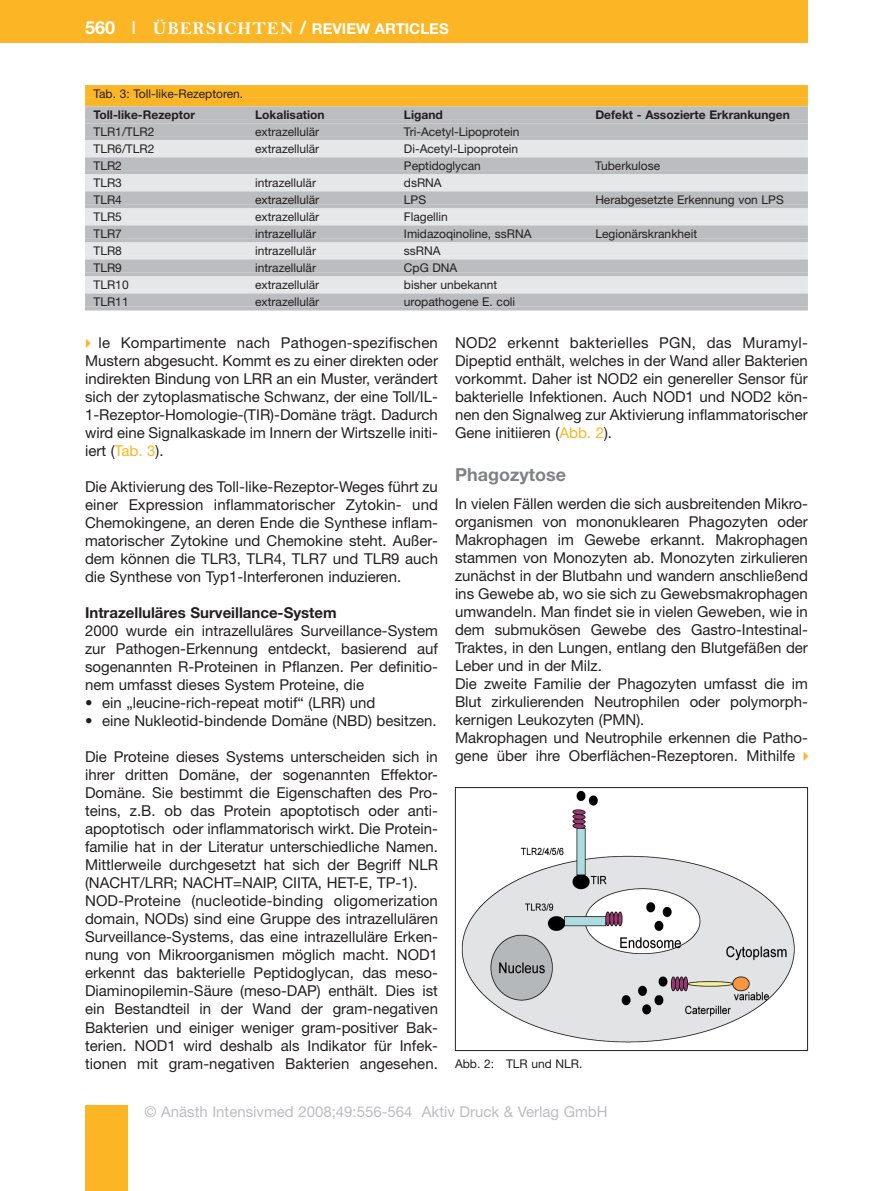
<style>
.page{position:relative;width:893px;height:1191px;background:#fff}
.page>*{position:absolute;margin:0;border:0;box-sizing:border-box;transform-origin:0 0}
.t1{font:700 18px "Helvetica Neue";color:#808285}
.t2{font:15px/18px "Helvetica Neue";color:#231f20;text-align:justify}
.t3{font:15px "Helvetica Neue";color:#bcbdc0}
.t4{font:700 15px "Helvetica Neue";color:#231f20}
.t5{font:700 15px "Helvetica Neue";color:#fff}
.t6{font:12px "Helvetica Neue";color:#231f20}
.t7{font:700 12px "Helvetica Neue";color:#231f20}
.s1{font-size:18px}
.s2{font-weight:400;font-size:18px}
.s3{font-family:"Bell MT Bold";font-weight:400;font-size:18px}
.s4{color:#fcb525}
</style>
<div class="page">
<div style="left:0;top:0;width:808px;height:43px;background:#fcb525"></div>
<div style="left:85px;top:1106px;width:43px;height:85px;background:#fcb525"></div>
<div style="left:85px;top:85px;width:723px;height:13px;background:#fcb525"></div>
<div style="left:85px;top:98px;width:723px;height:8px;background:#fcb525"></div>
<div style="left:85px;top:106px;width:723px;height:13px;background:#bcbdc0"></div>
<hr style="left:85px;top:119px;width:723px;height:4px;background:#bcbdc0">
<div style="left:85px;top:123px;width:723px;height:13px;background:#bcbdc0"></div>
<hr style="left:85px;top:136px;width:723px;height:4px;background:#bcbdc0">
<div style="left:85px;top:140px;width:723px;height:13px;background:#e6e7e9"></div>
<hr style="left:85px;top:153px;width:723px;height:4px;background:#e6e7e9">
<div style="left:85px;top:157px;width:723px;height:13px;background:#bcbdc0"></div>
<hr style="left:85px;top:170px;width:723px;height:4px;background:#bcbdc0">
<div style="left:85px;top:174px;width:723px;height:13px;background:#e6e7e9"></div>
<hr style="left:85px;top:187px;width:723px;height:4px;background:#e6e7e9">
<div style="left:85px;top:191px;width:723px;height:13px;background:#bcbdc0"></div>
<hr style="left:85px;top:204px;width:723px;height:4px;background:#bcbdc0">
<div style="left:85px;top:208px;width:723px;height:13px;background:#e6e7e9"></div>
<hr style="left:85px;top:221px;width:723px;height:4px;background:#e6e7e9">
<div style="left:85px;top:225px;width:723px;height:13px;background:#bcbdc0"></div>
<hr style="left:85px;top:238px;width:723px;height:4px;background:#bcbdc0">
<div style="left:85px;top:242px;width:723px;height:13px;background:#e6e7e9"></div>
<hr style="left:85px;top:255px;width:723px;height:4px;background:#e6e7e9">
<div style="left:85px;top:259px;width:723px;height:13px;background:#bcbdc0"></div>
<hr style="left:85px;top:272px;width:723px;height:4px;background:#bcbdc0">
<div style="left:85px;top:276px;width:723px;height:13px;background:#e6e7e9"></div>
<hr style="left:85px;top:289px;width:723px;height:4px;background:#e6e7e9">
<div style="left:85px;top:293px;width:723px;height:13px;background:#bcbdc0"></div>
<hr style="left:85px;top:306px;width:723px;height:4px;background:#bcbdc0">
<img style="left:461px;top:791px;width:334px;height:252px">
<div style="left:455px;top:787px;width:353px;height:264px;border:1px solid #231f20"></div>
<p class="t5" style="left:85px;top:23px;width:365px"><span class="s1">560</span> <span class="s2">I</span> <span class="s3">ÜBERSICHTEN</span> <span class="s1">/</span> REVIEW ARTICLES</p>
<p class="t6" style="left:94px;top:89px;width:151px">Tab. 3: Toll-like-Rezeptoren.</p>
<p class="t7" style="left:94px;top:110px;width:103px">Toll-like-Rezeptor</p>
<p class="t7" style="left:255px;top:110px;width:71px">Lokalisation</p>
<p class="t7" style="left:404px;top:110px;width:40px">Ligand</p>
<p class="t7" style="left:595px;top:110px;width:196px">Defekt - Assozierte Erkrankungen</p>
<p class="t6" style="left:94px;top:127px;width:62px">TLR1/TLR2</p>
<p class="t6" style="left:255px;top:127px;width:66px">extrazellulär</p>
<p class="t6" style="left:404px;top:127px;width:117px">Tri-Acetyl-Lipoprotein</p>
<p class="t6" style="left:94px;top:145px;width:62px">TLR6/TLR2</p>
<p class="t6" style="left:255px;top:145px;width:66px">extrazellulär</p>
<p class="t6" style="left:404px;top:145px;width:116px">Di-Acetyl-Lipoprotein</p>
<p class="t6" style="left:94px;top:162px;width:30px">TLR2</p>
<p class="t6" style="left:404px;top:162px;width:78px">Peptidoglycan</p>
<p class="t6" style="left:595px;top:162px;width:66px">Tuberkulose</p>
<p class="t6" style="left:94px;top:179px;width:30px">TLR3</p>
<p class="t6" style="left:255px;top:179px;width:62px">intrazellulär</p>
<p class="t6" style="left:404px;top:179px;width:39px">dsRNA</p>
<p class="t6" style="left:94px;top:196px;width:30px">TLR4</p>
<p class="t6" style="left:255px;top:196px;width:66px">extrazellulär</p>
<p class="t6" style="left:404px;top:196px;width:24px">LPS</p>
<p class="t6" style="left:595px;top:196px;width:190px">Herabgesetzte Erkennung von LPS</p>
<p class="t6" style="left:94px;top:213px;width:30px">TLR5</p>
<p class="t6" style="left:255px;top:213px;width:66px">extrazellulär</p>
<p class="t6" style="left:404px;top:213px;width:45px">Flagellin</p>
<p class="t6" style="left:94px;top:230px;width:30px">TLR7</p>
<p class="t6" style="left:255px;top:230px;width:62px">intrazellulär</p>
<p class="t6" style="left:404px;top:230px;width:129px">Imidazoqinoline, ssRNA</p>
<p class="t6" style="left:595px;top:230px;width:103px">Legionärskrankheit</p>
<p class="t6" style="left:94px;top:247px;width:30px">TLR8</p>
<p class="t6" style="left:255px;top:247px;width:62px">intrazellulär</p>
<p class="t6" style="left:404px;top:247px;width:38px">ssRNA</p>
<p class="t6" style="left:94px;top:264px;width:30px">TLR9</p>
<p class="t6" style="left:255px;top:264px;width:62px">intrazellulär</p>
<p class="t6" style="left:404px;top:264px;width:55px">CpG DNA</p>
<p class="t6" style="left:94px;top:281px;width:37px">TLR10</p>
<p class="t6" style="left:255px;top:281px;width:66px">extrazellulär</p>
<p class="t6" style="left:404px;top:281px;width:95px">bisher unbekannt</p>
<p class="t6" style="left:94px;top:298px;width:37px">TLR11</p>
<p class="t6" style="left:255px;top:298px;width:66px">extrazellulär</p>
<p class="t6" style="left:404px;top:298px;width:113px">uropathogene E. coli</p>
<p class="t2" style="left:85px;top:335px;width:354px;text-indent:14px">le Kompartimente nach Pathogen-spezifischen Mus tern abgesucht. Kommt es zu einer direkten oder indirekten Bindung von LRR an ein Muster, verändert sich der zytoplasmatische Schwanz, der eine Toll/IL-1-Rezeptor-Homologie-(TIR)-Domäne trägt. Dadurch wird eine Signalkaskade im Innern der Wirts zelle initi&shy;iert (<span class="s4">Tab. 3</span>).</p>
<p class="t2" style="left:85px;top:479px;width:354px">Die Aktivierung des Toll-like-Rezeptor-Weges führt zu einer Expression inflammatorischer Zytokin- und Chemokingene, an deren Ende die Synthese inflam&shy;matorischer Zytokine und Chemokine steht. Außer - dem können die TLR3, TLR4, TLR7 und TLR9 auch die Synthese von Typ1-Interferonen induzieren.</p>
<p class="t4" style="left:85px;top:607px;width:253px">Intrazelluläres Surveillance-System</p>
<p class="t2" style="left:85px;top:623px;width:354px">2000 wurde ein intrazelluläres Surveillance-System zur Pathogen-Erkennung entdeckt, basierend auf sogenannten R-Proteinen in Pflanzen. Per definitio&shy;nem umfasst dieses System Proteine, die</p>
<p class="t2" style="left:85px;top:695px;width:292px">• ein „leucine-rich-repeat motif“ (LRR) und</p>
<p class="t2" style="left:85px;top:713px;width:353px">• eine Nukleotid-bindende Domäne (NBD) besitzen.</p>
<p class="t2" style="left:85px;top:749px;width:354px;text-align:left">Die Proteine dieses Systems unterscheiden sich in ihrer dritten Domäne, der sogenannten Effektor-Domäne. Sie bestimmt die Eigenschaften des Pro - teins, z.B. ob das Protein apoptotisch oder anti&shy;apoptotisch oder inflammatorisch wirkt. Die Protein - familie hat in der Literatur unterschiedliche Namen.<br>Mittlerweile durchgesetzt hat sich der Begriff NLR (NACHT/LRR; NACHT=NAIP, CIITA, HET-E, TP-1).<br>NOD-Proteine (nucleotide-binding oligomerization domain, NODs) sind eine Gruppe des intrazellulären Surveillance-Systems, das eine intrazelluläre Erken - nung von Mikroorganismen möglich macht. NOD1 erkennt das bakterielle Peptidoglycan, das meso-Diaminopilemin-Säure (meso-DAP) enthält. Dies ist ein Bestandteil in der Wand der gram-negativen Bakterien und einiger weniger gram-positiver Bak - terien. NOD1 wird deshalb als Indikator für Infek - tionen mit gram-negativen Bakterien angesehen.</p>
<p class="t2" style="left:455px;top:335px;width:354px">NOD2 erkennt bakterielles PGN, das Muramyl-Dipeptid enthält, welches in der Wand aller Bakterien vorkommt. Daher ist NOD2 ein genereller Sensor für bakterielle Infektionen. Auch NOD1 und NOD2 kön&shy;nen den Signalweg zur Aktivierung inflammatorischer Gene initiieren (<span class="s4">Abb. 2</span>).</p>
<p class="t1" style="left:455px;top:468px;width:113px">Phagozytose</p>
<p class="t2" style="left:455px;top:496px;width:354px;text-align:left">In vielen Fällen werden die sich ausbreitenden Mikro - organismen von mononuklearen Phagozyten oder Makrophagen im Gewebe erkannt. Makrophagen stammen von Monozyten ab. Monozyten zirkulieren zunächst in der Blutbahn und wandern anschließend ins Gewebe ab, wo sie sich zu Gewebs makro phagen umwandeln. Man findet sie in vielen Geweben, wie in dem submukösen Gewebe des Gastro-Intestinal-Traktes, in den Lungen, entlang den Blutgefäßen der Leber und in der Milz.<br>Die zweite Familie der Phagozyten umfasst die im Blut zirkulierenden Neutrophilen oder polymorph&shy;kernigen Leukozyten (PMN).<br>Makrophagen und Neutrophile erkennen die Patho - gene über ihre Oberflächen-Rezeptoren. Mithilfe</p>
<p class="t6" style="left:455px;top:1059px;width:129px">Abb. 2: TLR und NLR.</p>
<p class="t3" style="left:145px;top:1106px;width:465px">© Anästh Intensivmed 2008;49:556-564 Aktiv Druck &amp; Verlag GmbH</p>
</div>
